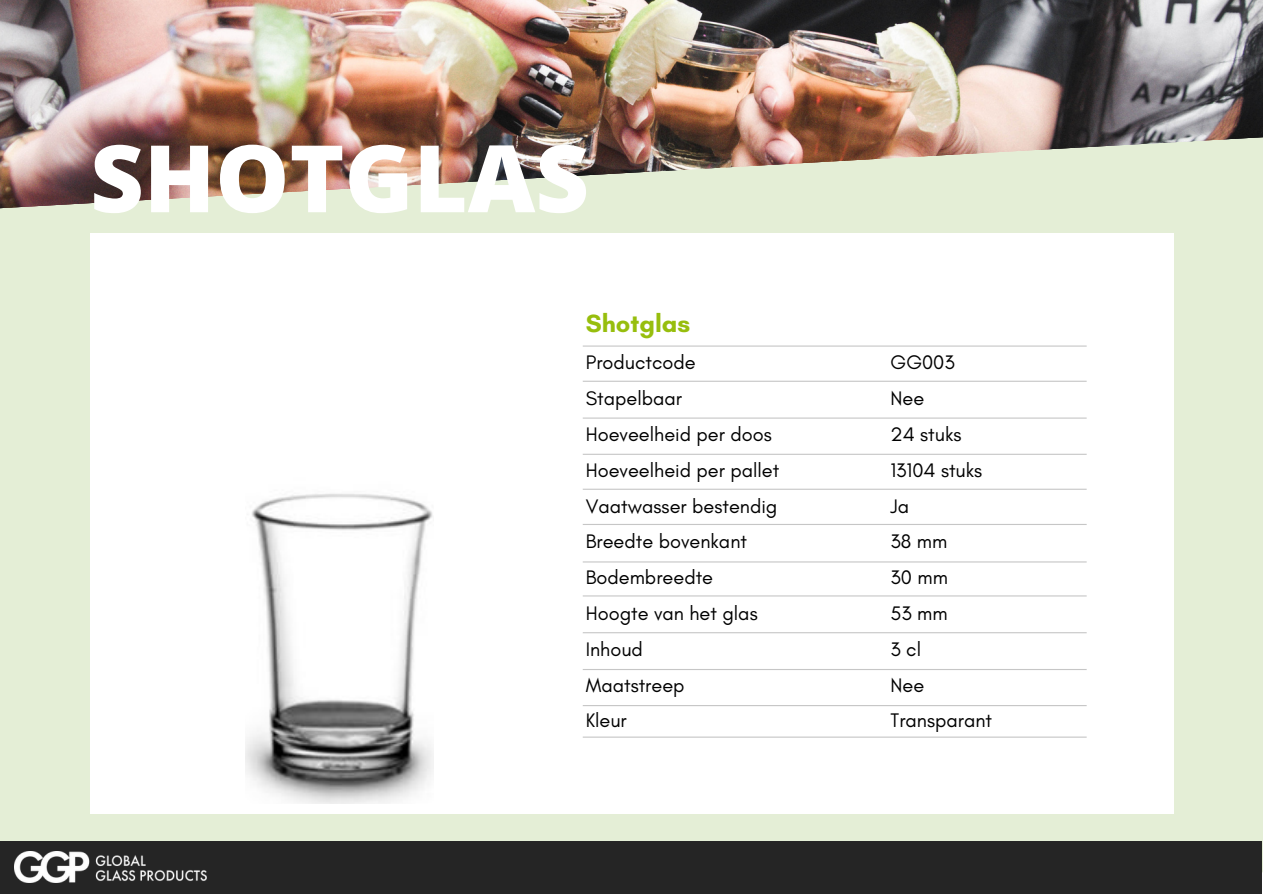
<style>
.page{position:relative;width:1263px;height:894px;background:#fff}
.page>*{position:absolute;margin:0;border:0;box-sizing:border-box;transform-origin:0 0}
.t1{font:800 93.15px "Open Sans";color:#fff}
.t2{font:700 25.5px "Glacial Indifference";color:#97be0d}
.t3{font:19.95px/35.7px "Glacial Indifference";color:#000}
</style>
<div class="page">
<img style="left:0;top:0;width:1263px;height:112px">
<img style="left:0;top:112px;width:1263px;height:761px">
<div style="left:0;top:841px;width:1262px;height:52px;background:#252525"></div>
<div style="left:90px;top:233px;width:1083px;height:579px;background:#fff"></div>
<hr style="left:583px;top:345px;width:504px;height:1px;background:#c6c6c6">
<hr style="left:583px;top:380px;width:504px;height:2px;background:#c6c6c6">
<hr style="left:583px;top:417px;width:504px;height:1px;background:#c6c6c6">
<hr style="left:583px;top:453px;width:504px;height:1px;background:#c6c6c6">
<hr style="left:583px;top:488px;width:504px;height:1px;background:#c6c6c6">
<hr style="left:583px;top:523px;width:504px;height:2px;background:#c6c6c6">
<hr style="left:583px;top:561px;width:504px;height:1px;background:#c6c6c6">
<hr style="left:583px;top:595px;width:504px;height:1px;background:#c6c6c6">
<hr style="left:583px;top:632px;width:504px;height:1px;background:#c6c6c6">
<hr style="left:583px;top:668px;width:504px;height:2px;background:#c6c6c6">
<hr style="left:583px;top:704px;width:504px;height:2px;background:#c6c6c6">
<hr style="left:583px;top:736px;width:504px;height:1px;background:#c6c6c6">
<img style="left:15px;top:851px;width:191px;height:31px">
<img style="left:246px;top:493px;width:187px;height:310px">
<h1 class="t1" style="left:90px;top:113px;width:500px">SHOTGLAS</h1>
<p class="t2" style="left:586px;top:308px;width:106px">Shotglas</p>
<p class="t3" style="left:586px;top:344px;width:195px">Productcode<br>Stapelbaar<br>Hoeveelheid per doos<br>Hoeveelheid per pallet<br>Vaatwasser bestendig<br>Breedte bovenkant<br>Bodembreedte<br>Hoogte van het glas<br>Inhoud<br>Maatstreep<br>Kleur</p>
<p class="t3" style="left:890px;top:344px;width:103px">GG003<br>Nee<br>24 stuks<br>13104 stuks<br>Ja<br>38 mm<br>30 mm<br>53 mm<br>3 cl<br>Nee<br>Transparant</p>
</div>
